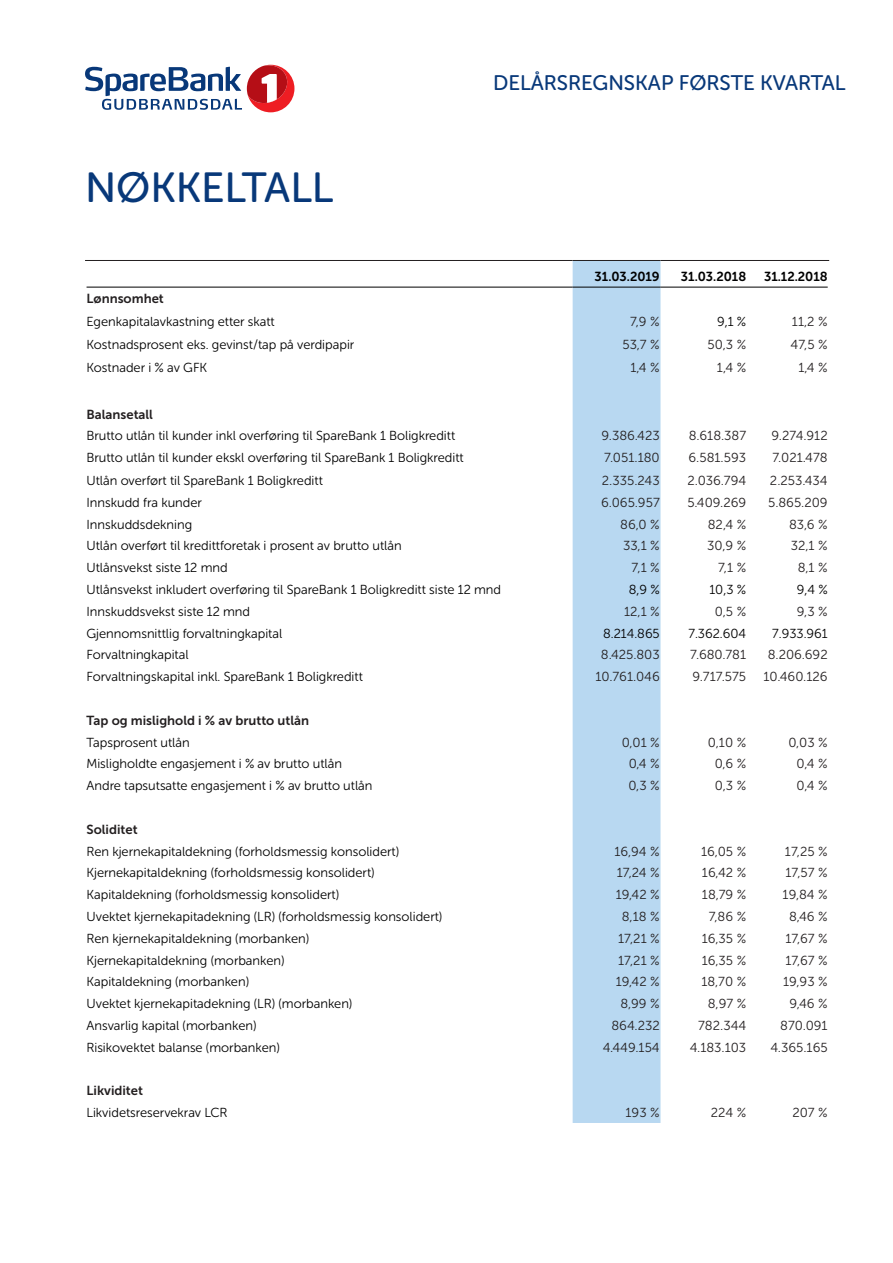
<style>
.page{position:relative;width:893px;height:1263px;background:#fff}
.page>*{position:absolute;margin:0;border:0;box-sizing:border-box;transform-origin:0 0}
.t1{font:42px "Museo Sans Rounded 500";color:#083879}
.t2{font:21px "Museo Sans Rounded 500";color:#083879}
.t3{font:13.05px "Museo Sans Rounded 300";color:#000001}
.t4{font:13.05px "Museo Sans 300";color:#231f20}
.t5{font:13.05px "Museo Sans 700";color:#231f20}
.t6{font:13.05px "Museo Sans Rounded 700";color:#000001}
</style>
<div class="page">
<svg style="left:85px;top:64px;width:209px;height:48px"></svg>
<div style="left:573px;top:261px;width:87px;height:862px;background:#b8d8f1"></div>
<hr style="left:85px;top:260px;width:488px;height:1px;background:#231f20">
<hr style="left:573px;top:260px;width:87px;height:1px;background:#231f20">
<hr style="left:660px;top:260px;width:87px;height:1px;background:#231f20">
<hr style="left:747px;top:260px;width:82px;height:1px;background:#231f20">
<hr style="left:87px;top:287px;width:486px;height:1px;background:#000001">
<hr style="left:573px;top:287px;width:87px;height:1px;background:#000001">
<hr style="left:660px;top:287px;width:87px;height:1px;background:#000001">
<hr style="left:747px;top:287px;width:81px;height:1px;background:#000001">
<h1 class="t1" style="left:85px;top:164px;width:250px">NØKKELTALL</h1>
<h2 class="t2" style="left:493px;top:71px;width:354px">DELÅRSREGNSKAP FØRSTE KVARTAL</h2>
<p class="t6" style="left:595px;top:269px;width:67px">31.03.2019</p>
<p class="t6" style="left:681px;top:269px;width:67px">31.03.2018</p>
<p class="t6" style="left:764px;top:269px;width:65px">31.12.2018</p>
<p class="t5" style="left:87px;top:291px;width:79px">Lønnsomhet</p>
<p class="t3" style="left:87px;top:314px;width:190px">Egenkapitalavkastning etter skatt</p>
<p class="t4" style="left:630px;top:314px;width:31px">7,9 %</p>
<p class="t3" style="left:717px;top:314px;width:31px">9,1 %</p>
<p class="t4" style="left:792px;top:314px;width:37px">11,2 %</p>
<p class="t3" style="left:87px;top:337px;width:269px">Kostnadsprosent eks. gevinst/tap på verdipapir</p>
<p class="t4" style="left:623px;top:337px;width:39px">53,7 %</p>
<p class="t4" style="left:707px;top:337px;width:40px">50,3 %</p>
<p class="t4" style="left:791px;top:337px;width:39px">47,5 %</p>
<p class="t3" style="left:87px;top:360px;width:122px">Kostnader i % av GFK</p>
<p class="t4" style="left:630px;top:360px;width:31px">1,4 %</p>
<p class="t4" style="left:717px;top:360px;width:31px">1,4 %</p>
<p class="t4" style="left:798px;top:360px;width:31px">1,4 %</p>
<p class="t5" style="left:87px;top:407px;width:68px">Balansetall</p>
<p class="t3" style="left:87px;top:429px;width:370px">Brutto utlån til kunder inkl overføring til SpareBank 1 Boligkreditt</p>
<p class="t4" style="left:601px;top:429px;width:60px">9.386.423</p>
<p class="t4" style="left:689px;top:429px;width:59px">8.618.387</p>
<p class="t4" style="left:772px;top:429px;width:58px">9.274.912</p>
<p class="t3" style="left:87px;top:451px;width:379px">Brutto utlån til kunder ekskl overføring til SpareBank 1 Boligkreditt</p>
<p class="t4" style="left:604px;top:451px;width:57px">7.051.180</p>
<p class="t4" style="left:689px;top:451px;width:59px">6.581.593</p>
<p class="t4" style="left:772px;top:451px;width:57px">7.021.478</p>
<p class="t3" style="left:87px;top:473px;width:238px">Utlån overført til SpareBank 1 Boligkreditt</p>
<p class="t4" style="left:602px;top:473px;width:59px">2.335.243</p>
<p class="t4" style="left:687px;top:473px;width:60px">2.036.794</p>
<p class="t4" style="left:770px;top:473px;width:59px">2.253.434</p>
<p class="t3" style="left:87px;top:495px;width:117px">Innskudd fra kunder</p>
<p class="t4" style="left:601px;top:495px;width:60px">6.065.957</p>
<p class="t4" style="left:687px;top:495px;width:60px">5.409.269</p>
<p class="t4" style="left:768px;top:495px;width:61px">5.865.209</p>
<p class="t3" style="left:87px;top:517px;width:107px">Innskuddsdekning</p>
<p class="t4" style="left:620px;top:517px;width:41px">86,0 %</p>
<p class="t4" style="left:708px;top:517px;width:40px">82,4 %</p>
<p class="t4" style="left:789px;top:517px;width:40px">83,6 %</p>
<p class="t3" style="left:87px;top:539px;width:317px">Utlån overført til kredittforetak i prosent av brutto utlån</p>
<p class="t4" style="left:623px;top:539px;width:38px">33,1 %</p>
<p class="t4" style="left:707px;top:539px;width:40px">30,9 %</p>
<p class="t4" style="left:791px;top:539px;width:39px">32,1 %</p>
<p class="t3" style="left:87px;top:561px;width:143px">Utlånsvekst siste 12 mnd</p>
<p class="t4" style="left:632px;top:561px;width:30px">7,1 %</p>
<p class="t4" style="left:718px;top:561px;width:30px">7,1 %</p>
<p class="t4" style="left:798px;top:561px;width:31px">8,1 %</p>
<p class="t3" style="left:87px;top:582px;width:416px">Utlånsvekst inkludert overføring til SpareBank 1 Boligkreditt siste 12 mnd</p>
<p class="t3" style="left:629px;top:582px;width:33px">8,9 %</p>
<p class="t3" style="left:709px;top:582px;width:38px">10,3 %</p>
<p class="t3" style="left:797px;top:582px;width:32px">9,4 %</p>
<p class="t3" style="left:87px;top:604px;width:165px">Innskuddsvekst siste 12 mnd</p>
<p class="t4" style="left:624px;top:604px;width:37px">12,1 %</p>
<p class="t4" style="left:715px;top:604px;width:33px">0,5 %</p>
<p class="t4" style="left:797px;top:604px;width:32px">9,3 %</p>
<p class="t3" style="left:87px;top:626px;width:197px">Gjennomsnittlig forvaltningkapital</p>
<p class="t3" style="left:603px;top:626px;width:58px">8.214.865</p>
<p class="t3" style="left:688px;top:626px;width:59px">7.362.604</p>
<p class="t3" style="left:772px;top:626px;width:57px">7.933.961</p>
<p class="t3" style="left:87px;top:648px;width:104px">Forvaltningkapital</p>
<p class="t4" style="left:601px;top:648px;width:60px">8.425.803</p>
<p class="t4" style="left:690px;top:648px;width:57px">7.680.781</p>
<p class="t4" style="left:768px;top:648px;width:61px">8.206.692</p>
<p class="t3" style="left:87px;top:670px;width:278px">Forvaltningskapital inkl. SpareBank 1 Boligkreditt</p>
<p class="t4" style="left:596px;top:670px;width:66px">10.761.046</p>
<p class="t4" style="left:693px;top:670px;width:55px">9.717.575</p>
<p class="t4" style="left:763px;top:670px;width:66px">10.460.126</p>
<p class="t5" style="left:87px;top:713px;width:224px">Tap og mislighold i % av brutto utlån</p>
<p class="t3" style="left:87px;top:735px;width:105px">Tapsprosent utlån</p>
<p class="t4" style="left:622px;top:735px;width:40px">0,01 %</p>
<p class="t4" style="left:708px;top:735px;width:40px">0,10 %</p>
<p class="t4" style="left:788px;top:735px;width:41px">0,03 %</p>
<p class="t3" style="left:87px;top:757px;width:257px">Misligholdte engasjement i % av brutto utlån</p>
<p class="t4" style="left:629px;top:757px;width:33px">0,4 %</p>
<p class="t4" style="left:715px;top:757px;width:33px">0,6 %</p>
<p class="t4" style="left:797px;top:757px;width:33px">0,4 %</p>
<p class="t3" style="left:87px;top:779px;width:287px">Andre tapsutsatte engasjement i % av brutto utlån</p>
<p class="t4" style="left:628px;top:779px;width:33px">0,3 %</p>
<p class="t4" style="left:715px;top:779px;width:33px">0,3 %</p>
<p class="t4" style="left:797px;top:779px;width:33px">0,4 %</p>
<p class="t5" style="left:87px;top:822px;width:53px">Soliditet</p>
<p class="t3" style="left:87px;top:844px;width:314px">Ren kjernekapitaldekning (forholdsmessig konsolidert)</p>
<p class="t4" style="left:614px;top:844px;width:47px">16,94 %</p>
<p class="t4" style="left:701px;top:844px;width:47px">16,05 %</p>
<p class="t4" style="left:785px;top:844px;width:44px">17,25 %</p>
<p class="t3" style="left:87px;top:866px;width:290px">Kjernekapitaldekning (forholdsmessig konsolidert)</p>
<p class="t4" style="left:617px;top:866px;width:45px">17,24 %</p>
<p class="t4" style="left:702px;top:866px;width:46px">16,42 %</p>
<p class="t4" style="left:785px;top:866px;width:44px">17,57 %</p>
<p class="t3" style="left:87px;top:888px;width:254px">Kapitaldekning (forholdsmessig konsolidert)</p>
<p class="t4" style="left:616px;top:888px;width:45px">19,42 %</p>
<p class="t4" style="left:702px;top:888px;width:46px">18,79 %</p>
<p class="t4" style="left:783px;top:888px;width:47px">19,84 %</p>
<p class="t3" style="left:87px;top:909px;width:357px">Uvektet kjernekapitadekning (LR) (forholdsmessig konsolidert)</p>
<p class="t4" style="left:622px;top:909px;width:39px">8,18 %</p>
<p class="t4" style="left:709px;top:909px;width:39px">7,86 %</p>
<p class="t4" style="left:789px;top:909px;width:40px">8,46 %</p>
<p class="t3" style="left:87px;top:931px;width:224px">Ren kjernekapitaldekning (morbanken)</p>
<p class="t4" style="left:618px;top:931px;width:43px">17,21 %</p>
<p class="t4" style="left:702px;top:931px;width:46px">16,35 %</p>
<p class="t4" style="left:785px;top:931px;width:44px">17,67 %</p>
<p class="t3" style="left:87px;top:953px;width:200px">Kjernekapitaldekning (morbanken)</p>
<p class="t4" style="left:618px;top:953px;width:43px">17,21 %</p>
<p class="t4" style="left:702px;top:953px;width:46px">16,35 %</p>
<p class="t4" style="left:785px;top:953px;width:44px">17,67 %</p>
<p class="t3" style="left:87px;top:975px;width:164px">Kapitaldekning (morbanken)</p>
<p class="t4" style="left:616px;top:975px;width:45px">19,42 %</p>
<p class="t4" style="left:701px;top:975px;width:46px">18,70 %</p>
<p class="t4" style="left:783px;top:975px;width:46px">19,93 %</p>
<p class="t3" style="left:87px;top:996px;width:267px">Uvektet kjernekapitadekning (LR) (morbanken)</p>
<p class="t4" style="left:620px;top:996px;width:41px">8,99 %</p>
<p class="t4" style="left:708px;top:996px;width:40px">8,97 %</p>
<p class="t4" style="left:789px;top:996px;width:40px">9,46 %</p>
<p class="t3" style="left:87px;top:1018px;width:172px">Ansvarlig kapital (morbanken)</p>
<p class="t4" style="left:611px;top:1018px;width:50px">864.232</p>
<p class="t4" style="left:698px;top:1018px;width:50px">782.344</p>
<p class="t4" style="left:780px;top:1018px;width:49px">870.091</p>
<p class="t3" style="left:87px;top:1040px;width:195px">Risikovektet balanse (morbanken)</p>
<p class="t4" style="left:603px;top:1040px;width:59px">4.449.154</p>
<p class="t4" style="left:690px;top:1040px;width:58px">4.183.103</p>
<p class="t4" style="left:770px;top:1040px;width:59px">4.365.165</p>
<p class="t5" style="left:87px;top:1083px;width:58px">Likviditet</p>
<p class="t3" style="left:87px;top:1105px;width:143px">Likvidetsreservekrav LCR</p>
<p class="t4" style="left:626px;top:1105px;width:36px">193 %</p>
<p class="t4" style="left:711px;top:1105px;width:37px">224 %</p>
<p class="t4" style="left:792px;top:1105px;width:37px">207 %</p>
</div>
